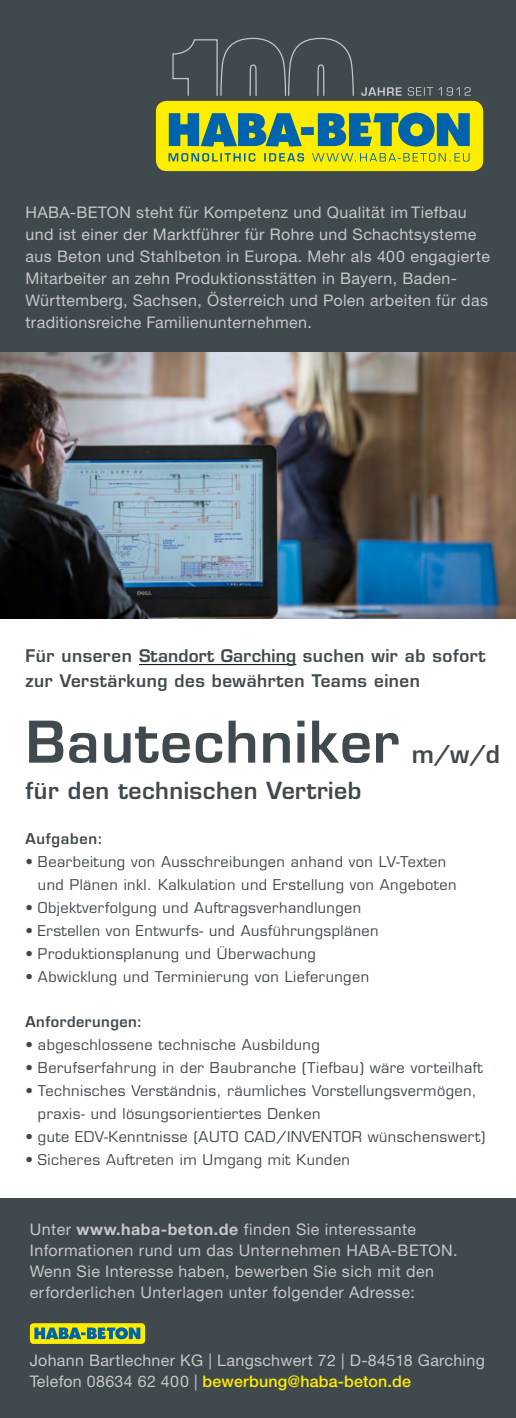
<style>
.page{position:relative;width:516px;height:1418px;background:#fff}
.page>*{position:absolute;margin:0;border:0;box-sizing:border-box;transform-origin:0 0}
.HABA_HD{font:600 56px "Eurostile LTCE";letter-spacing:.02em;color:#40494e}
.HABA_HD-2{font:600 24px "Eurostile LTCE";color:#40494e}
.HABA_HD-3{font:600 23px "Eurostile LTCE";letter-spacing:.02em;color:#40494e}
.HABA_HD-4{font:600 17px "Eurostile LTCE";letter-spacing:.03em;color:#40494e}
.t1{font:16px/22px "Helvetica Neue CE";letter-spacing:.025em;color:#c6c7c8}
.t2{font:500 16px "Helvetica Neue CE";letter-spacing:.01em;color:#ffed00}
.HABA_HD-5{font:14.4px "Eurostile LTCE";letter-spacing:.03em;color:#40494e}
.HABA_HD-6{font:600 14.4px "Eurostile LTCE";letter-spacing:.03em;color:#40494e}
.HABA_HD-7{font:600 14.4px "Eurostile LTCE";letter-spacing:.05em;color:#40494e}
.s1{font-weight:700}
.s2{font-weight:400;color:#c6c7c8}
</style>
<div class="page">
<div style="left:0;top:0;width:516px;height:1417px;background:#40494e"></div>
<svg style="left:172px;top:37px;width:182px;height:59px"></svg>
<div style="left:156px;top:101px;width:327px;height:70px;background:#ffed00;border-radius:11px"></div>
<svg style="left:169px;top:113px;width:301px;height:34px"></svg>
<svg style="left:169px;top:153px;width:300px;height:9px"></svg>
<svg style="left:361px;top:87px;width:110px;height:9px"></svg>
<div style="left:30px;top:1323px;width:115px;height:20px;background:#ffed00;border-radius:4px"></div>
<svg style="left:34px;top:1327px;width:106px;height:12px"></svg>
<div style="left:0;top:592px;width:516px;height:605px;background:#fff"></div>
<hr style="left:139px;top:664px;width:157px;height:1px;background:#000">
<img style="left:0;top:353px;width:516px;height:265px">
<p class="t1" style="left:26px;top:201px;width:466px">HABA-BETON steht für Kompetenz und Qualität im Tiefbau und ist einer der Marktführer für Rohre und Schachtsysteme aus Beton und Stahlbeton in Europa. Mehr als 400 engagierte Mitarbeiter an zehn Produktionsstätten in Bayern, Baden-Württemberg, Sachsen, Österreich und Polen arbeiten für das traditionsreiche Familienunternehmen.</p>
<p class="HABA_HD-4" style="left:26px;top:644px;width:462px">Für unseren Standort Garching suchen wir ab sofort</p>
<p class="HABA_HD-4" style="left:26px;top:669px;width:396px">zur Verstärkung des bewährten Teams einen</p>
<p class="HABA_HD" style="left:26px;top:707px;width:375px">Bautechniker</p>
<p class="HABA_HD-2" style="left:412px;top:738px;width:90px">m/w/d</p>
<p class="HABA_HD-3" style="left:26px;top:775px;width:337px">für den technischen Vertrieb</p>
<p class="HABA_HD-7" style="left:26px;top:829px;width:79px">Aufgaben:</p>
<p class="HABA_HD-5" style="left:26px;top:852px;width:422px">• Bearbeitung von Ausschreibungen anhand von LV-Texten</p>
<p class="HABA_HD-5" style="left:38px;top:875px;width:420px">und Plänen inkl. Kalkulation und Erstellung von Angeboten</p>
<p class="HABA_HD-5" style="left:26px;top:898px;width:337px">• Objektverfolgung und Auftragsverhandlungen</p>
<p class="HABA_HD-5" style="left:26px;top:921px;width:355px">• Erstellen von Entwurfs- und Ausführungsplänen</p>
<p class="HABA_HD-5" style="left:26px;top:944px;width:292px">• Produktionsplanung und Überwachung</p>
<p class="HABA_HD-5" style="left:26px;top:967px;width:345px">• Abwicklung und Terminierung von Lieferungen</p>
<p class="HABA_HD-6" style="left:26px;top:1012px;width:118px">Anforderungen:</p>
<p class="HABA_HD-5" style="left:26px;top:1035px;width:296px">• abgeschlossene technische Ausbildung</p>
<p class="HABA_HD-5" style="left:26px;top:1058px;width:459px">• Berufserfahrung in der Baubranche (Tiefbau) wäre vorteilhaft</p>
<p class="HABA_HD-5" style="left:26px;top:1081px;width:453px">• Technisches Verständnis, räumliches Vorstellungsvermögen,</p>
<p class="HABA_HD-5" style="left:38px;top:1104px;width:284px">praxis- und lösungsorientiertes Denken</p>
<p class="HABA_HD-5" style="left:26px;top:1127px;width:461px">• gute EDV-Kenntnisse (AUTO CAD/INVENTOR wünschenswert)</p>
<p class="HABA_HD-5" style="left:26px;top:1150px;width:326px">• Sicheres Auftreten im Umgang mit Kunden</p>
<p class="t1" style="left:30px;top:1218px;width:429px;line-height:21.2px">Unter <span class="s1">www.haba-beton.de</span> finden Sie interessante Informationen rund um das Unternehmen HABA-BETON.<br>Wenn Sie Interesse haben, bewerben Sie sich mit den erforderlichen Unterlagen unter folgender Adresse:</p>
<p class="t1" style="left:30px;top:1349px;width:456px">Johann Bartlechner KG | Langschwert 72 | D-84518 Garching</p>
<p class="t2" style="left:30px;top:1371px;width:383px"><span class="s2">Telefon 08634 62 400 |</span> bewerbung@haba-beton.de</p>
</div>
